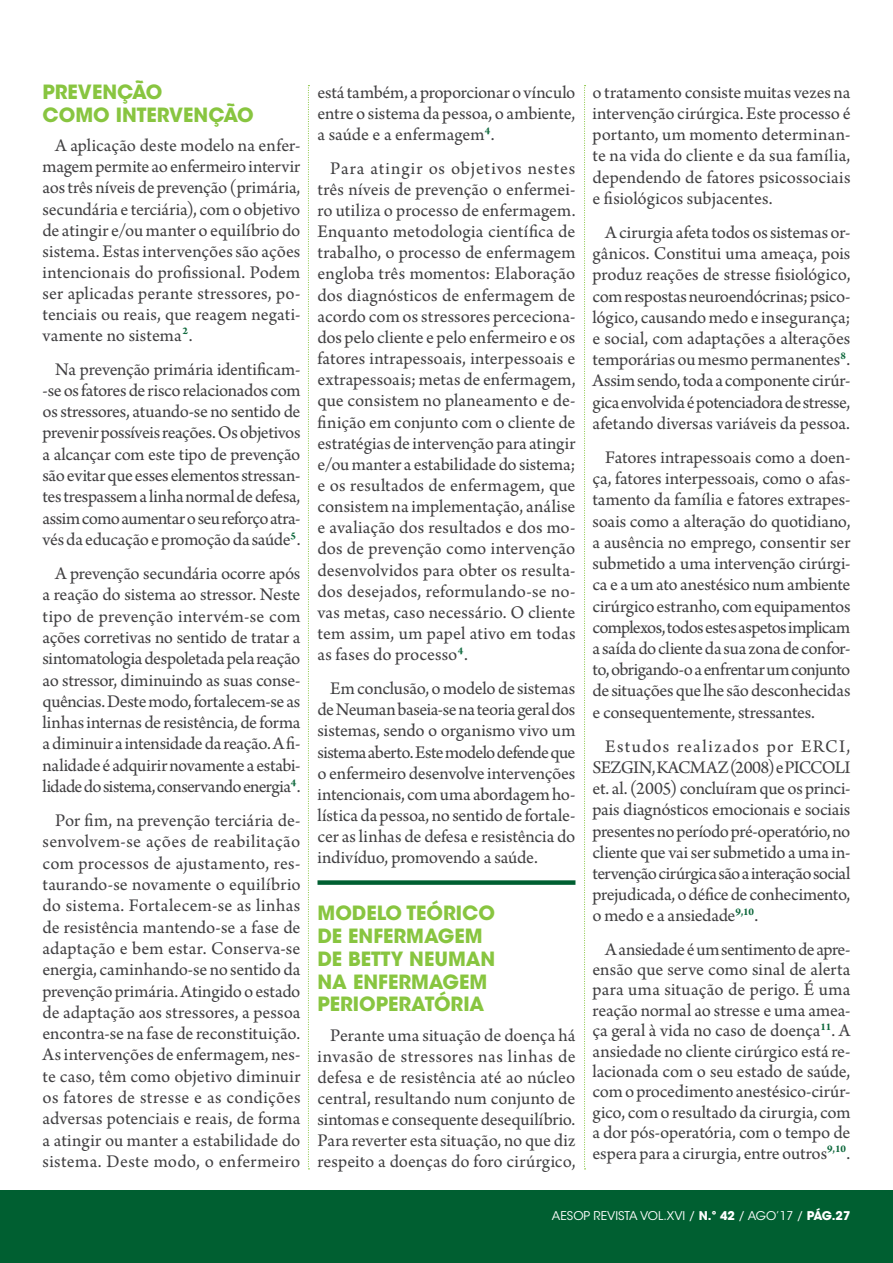
<style>
.page{position:relative;width:893px;height:1263px;background:#fff}
.page>*{position:absolute;margin:0;border:0;box-sizing:border-box;transform-origin:0 0}
.t1{font:700 19.5px/22.8px "ITC Avant Garde Std";color:#88c540}
.t2{font:18.75px/21.1px "Arno Pro";letter-spacing:-.005em;color:#414042;text-align:justify}
.t3{font:12px "ITC Avant Garde Std";color:#fff}
.s1{font-weight:700}
</style>
<div class="page">
<div style="left:0;top:1191px;width:893px;height:72px;background:#005f31"></div>
<div style="left:317px;top:880px;width:258px;height:5px;background:#005f31"></div>
<svg style="left:308px;top:85px;width:1px;height:1084px"></svg>
<svg style="left:584px;top:85px;width:1px;height:1084px"></svg>
<p class="t1" style="left:43px;top:81px;width:213px">PREVENÇÃO<br>COMO INTERVENÇÃO</p>
<p class="t2" style="left:43px;top:136px;width:259px;text-indent:13px">A aplicação deste modelo na enfer&shy;magem permite ao enfermeiro intervir aos três níveis de prevenção (primária, secundária e terciária), com o objetivo de atingir e/ou manter o equilíbrio do sistema. Estas intervenções são ações intencionais do profissional. Podem ser aplicadas perante stressores, po&shy;tenciais ou reais, que reagem negati&shy;vamente no sistema<sup>2</sup>.</p>
<p class="t2" style="left:43px;top:359px;width:260px;text-indent:13px">Na prevenção primária identificam--se os fatores de risco relacionados com os stressores, atuando-se no sentido de prevenir possíveis reações. Os objetivos a alcançar com este tipo de prevenção são evitar que esses elementos stressan&shy;tes trespassem a linha normal de defesa, assim como aumentar o seu reforço atra&shy;vés da educação e promoção da saúde<sup>5</sup>.</p>
<p class="t2" style="left:43px;top:564px;width:259px;text-indent:13px">A prevenção secundária ocorre após a reação do sistema ao stressor. Neste tipo de prevenção intervém-se com ações corretivas no sentido de tratar a sintomatologia despoletada pela reação ao stressor, diminuindo as suas conse&shy;quências. Deste modo, fortalecem-se as linhas internas de resistência, de forma a diminuir a intensidade da reação. A fi&shy;nalidade é adquirir novamente a estabi&shy;lidade do sistema, conservando energia<sup>4</sup>.</p>
<p class="t2" style="left:43px;top:811px;width:260px;text-indent:13px">Por fim, na prevenção terciária de&shy;senvolvem-se ações de reabilitação com processos de ajustamento, res&shy;taurando-se novamente o equilíbrio do sistema. Fortalecem-se as linhas de resistência mantendo-se a fase de adaptação e bem estar. Conserva-se energia, caminhando-se no sentido da prevenção primária. Atingido o estado de adaptação aos stressores, a pessoa encontra-se na fase de reconstituição.<br>As intervenções de enfermagem, nes&shy;te caso, têm como objetivo diminuir os fatores de stresse e as condições adversas potenciais e reais, de forma a atingir ou manter a estabilidade do sistema. Deste modo, o enfermeiro</p>
<p class="t2" style="left:317px;top:83px;width:259px">está também, a proporcionar o vínculo entre o sistema da pessoa, o ambiente, a saúde e a enfermagem<sup>4</sup>.</p>
<p class="t2" style="left:317px;top:158px;width:260px;text-indent:13px">Para atingir os objetivos nestes três níveis de prevenção o enfermei&shy;ro utiliza o processo de enfermagem.<br>Enquanto metodologia científica de trabalho, o processo de enfermagem engloba três momentos: Elaboração dos diagnósticos de enfermagem de acordo com os stressores perceciona&shy;dos pelo cliente e pelo enfermeiro e os fatores intrapessoais, interpessoais e extrapessoais; metas de enfermagem, que consistem no planeamento e de&shy;finição em conjunto com o cliente de estratégias de intervenção para atingir e/ou manter a estabilidade do sistema; e os resultados de enfermagem, que consistem na implementação, análise e avaliação dos resultados e dos mo&shy;dos de prevenção como intervenção desenvolvidos para obter os resulta&shy;dos desejados, reformulando-se no&shy;vas metas, caso necessário. O cliente tem assim, um papel ativo em todas as fases do processo<sup>4</sup>.</p>
<p class="t2" style="left:317px;top:679px;width:259px;text-indent:13px">Em conclusão, o modelo de sistemas de Neuman baseia-se na teoria geral dos sistemas, sendo o organismo vivo um sistema aberto. Este modelo defende que o enfermeiro desenvolve intervenções intencionais, com uma abordagem ho&shy;lística da pessoa, no sentido de fortale&shy;cer as linhas de defesa e resistência do indivíduo, promovendo a saúde.</p>
<p class="t1" style="left:317px;top:901px;width:179px">MODELO TEÓRICO<br>DE ENFERMAG</p>
<p class="t1" style="left:317px;top:924px;width:179px;text-indent:137px">EM<br>DE BETTY NEUMAN<br>NA ENFERMAG</p>
<p class="t1" style="left:317px;top:970px;width:169px;text-indent:142px">EM<br>PERIOPERATÓRIA</p>
<p class="t2" style="left:317px;top:1026px;width:260px;text-indent:13px">Perante uma situação de doença há invasão de stressores nas linhas de defesa e de resistência até ao núcleo central, resultando num conjunto de sintomas e consequente desequilíbrio.<br>Para reverter esta situação, no que diz respeito a doenças do foro cirúrgico,</p>
<p class="t2" style="left:592px;top:82px;width:260px">o tratamento consiste muitas vezes na intervenção cirúrgica. Este processo é portanto, um momento determinan&shy;te na vida do cliente e da sua família, dependendo de fatores psicossociais e fisiológicos subjacentes.</p>
<p class="t2" style="left:592px;top:223px;width:259px;text-indent:13px">A cirurgia afeta todos os sistemas or&shy;gânicos. Constitui uma ameaça, pois produz reações de stresse fisiológico, com respostas neuroendócrinas; psico&shy;lógico, causando medo e insegurança; e social, com adaptações a alterações temporárias ou mesmo permanentes<sup>8</sup>.<br>Assim sendo, toda a componente cirúr&shy;gica envolvida é potenciadora de stresse, afetando diversas variáveis da pessoa.</p>
<p class="t2" style="left:592px;top:448px;width:260px;text-indent:13px">Fatores intrapessoais como a doen&shy;ça, fatores interpessoais, como o afas&shy;tamento da família e fatores extrapes&shy;soais como a alteração do quotidiano, a ausência no emprego, consentir ser submetido a uma intervenção cirúrgi&shy;ca e a um ato anestésico num ambiente cirúrgico estranho, com equipamentos complexos, todos estes aspetos implicam a saída do cliente da sua zona de confor&shy;to, obrigando-o a enfrentar um conjunto de situações que lhe são desconhecidas e consequentemente, stressantes.</p>
<p class="t2" style="left:592px;top:736px;width:259px;text-indent:13px">Estudos realizados por ERCI, SEZGIN, KACMAZ (2008) e PICCOLI et. al. (2005) concluíram que os princi&shy;pais diagnósticos emocionais e sociais presentes no período pré-operatório, no cliente que vai ser submetido a uma in&shy;tervenção cirúrgica são a interação social prejudicada, o défice de conhecimento, o medo e a ansiedade<sup>9,10</sup>.</p>
<p class="t2" style="left:592px;top:940px;width:260px;line-height:20.4px;text-indent:13px">A ansiedade é um sentimento de apre&shy;ensão que serve como sinal de alerta para uma situação de perigo. É uma reação normal ao stresse e uma amea&shy;ça geral à vida no caso de doença<sup>11</sup>. A ansiedade no cliente cirúrgico está re&shy;lacionada com o seu estado de saúde, com o procedimento anestésico-cirúr&shy;gico, com o resultado da cirurgia, com a dor pós-operatória, com o tempo de espera para a cirurgia, entre outros<sup>9,10</sup>.</p>
<p class="t3" style="left:552px;top:1209px;width:300px">AESOP REVISTA VOL.XVI / <span class="s1">N.º 42</span> / AGO’17 / <span class="s1">PÁG.27</span></p>
</div>
